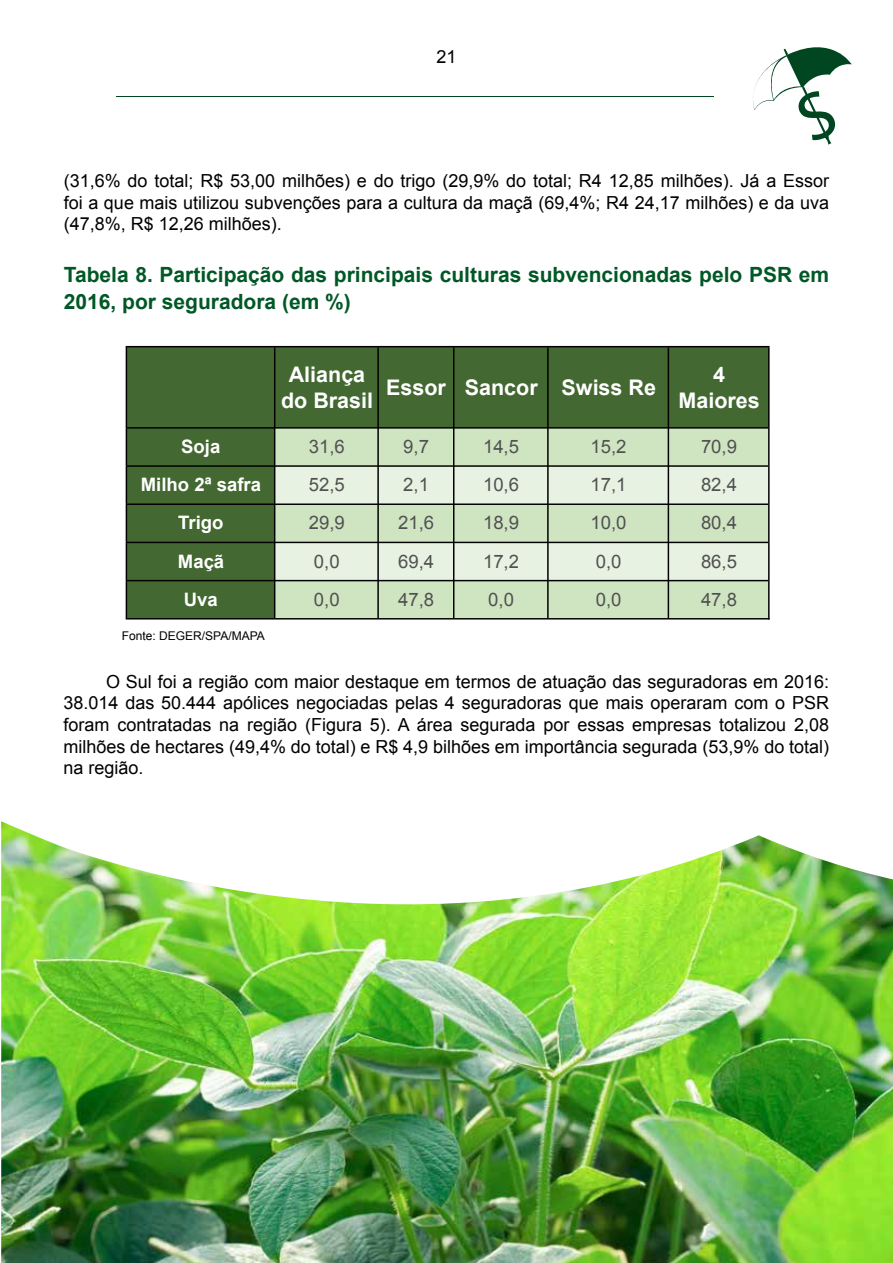
<style>
.page{position:relative;width:893px;height:1263px;background:#fff}
.page>*{position:absolute;margin:0;border:0;box-sizing:border-box;transform-origin:0 0}
.t1{font:700 21.45px/26.2px "Arial";color:#fff;text-align:center}
.t2{font:700 21px/27px "Arial";color:#005826}
.t3{font:18.6px "Arial";color:#515151}
.t4{font:700 18.6px "Arial";color:#fff}
.t5{font:18px/21.6px "Arial";color:#000;text-align:justify}
.t6{font:12px "Arial";color:#000}
</style>
<div class="page">
<svg style="left:752px;top:47px;width:100px;height:98px"></svg>
<hr style="left:116px;top:96px;width:598px;height:1px;background:#004621">
<div style="left:126px;top:347px;width:643px;height:81px;background:#436831"></div>
<div style="left:126px;top:428px;width:149px;height:38px;background:#436831"></div>
<div style="left:275px;top:428px;width:494px;height:38px;background:#cfe5c2"></div>
<div style="left:126px;top:466px;width:149px;height:39px;background:#436831"></div>
<div style="left:275px;top:466px;width:494px;height:39px;background:#e7f2e2"></div>
<div style="left:126px;top:504px;width:149px;height:39px;background:#436831"></div>
<div style="left:275px;top:504px;width:494px;height:39px;background:#cfe5c2"></div>
<div style="left:126px;top:542px;width:149px;height:39px;background:#436831"></div>
<div style="left:275px;top:542px;width:494px;height:39px;background:#e7f2e2"></div>
<div style="left:126px;top:581px;width:149px;height:38px;background:#436831"></div>
<div style="left:275px;top:581px;width:494px;height:38px;background:#cfe5c2"></div>
<hr style="left:126px;top:346px;width:1px;height:81px;background:#000">
<hr style="left:126px;top:429px;width:1px;height:36px;background:#000">
<hr style="left:126px;top:467px;width:1px;height:36px;background:#000">
<hr style="left:126px;top:505px;width:1px;height:37px;background:#000">
<hr style="left:126px;top:543px;width:1px;height:37px;background:#000">
<hr style="left:126px;top:581px;width:1px;height:38px;background:#000">
<hr style="left:274px;top:347px;width:1px;height:271px;background:#000">
<hr style="left:377px;top:347px;width:2px;height:271px;background:#000">
<hr style="left:453px;top:347px;width:1px;height:271px;background:#000">
<hr style="left:547px;top:347px;width:2px;height:271px;background:#000">
<hr style="left:668px;top:347px;width:1px;height:271px;background:#000">
<hr style="left:768px;top:347px;width:2px;height:272px;background:#000">
<hr style="left:127px;top:346px;width:643px;height:1px;background:#000">
<hr style="left:126px;top:427px;width:642px;height:2px;background:#000">
<hr style="left:126px;top:465px;width:642px;height:2px;background:#000">
<hr style="left:126px;top:503px;width:642px;height:2px;background:#000">
<hr style="left:126px;top:542px;width:642px;height:1px;background:#000">
<hr style="left:126px;top:580px;width:642px;height:1px;background:#000">
<hr style="left:127px;top:618px;width:643px;height:1px;background:#000">
<img style="left:1px;top:821px;width:892px;height:442px">
<p class="t5" style="left:436px;top:46px;width:22px">21</p>
<p class="t5" style="left:64px;top:170px;width:767px">(31,6% do total; R$ 53,00 milhões) e do trigo (29,9% do total; R4 12,85 milhões). Já a Essor foi a que mais utilizou subvenções para a cultura da maçã (69,4%; R4 24,17 milhões) e da uva (47,8%, R$ 12,26 milhões).</p>
<p class="t2" style="left:64px;top:262px;width:767px">Tabela 8. Participação das principais culturas subvencionadas pelo PSR em<br>2016, por seguradora (em %)</p>
<p class="t1" style="left:281px;top:361px;width:93px">Aliança do Brasil</p>
<p class="t1" style="left:386px;top:375px;width:271px">Essor Sancor Swiss Re</p>
<p class="t1" style="left:678px;top:361px;width:83px">4<br>Maiores</p>
<p class="t4" style="left:181px;top:434px;width:41px">Soja</p>
<p class="t3" style="left:309px;top:434px;width:38px">31,6</p>
<p class="t3" style="left:403px;top:434px;width:27px">9,7</p>
<p class="t3" style="left:483px;top:434px;width:38px">14,5</p>
<p class="t3" style="left:590px;top:434px;width:38px">15,2</p>
<p class="t3" style="left:701px;top:434px;width:38px">70,9</p>
<p class="t4" style="left:141px;top:472px;width:122px">Milho 2ª safra</p>
<p class="t3" style="left:309px;top:472px;width:38px">52,5</p>
<p class="t3" style="left:403px;top:472px;width:27px">2,1</p>
<p class="t3" style="left:483px;top:472px;width:38px">10,6</p>
<p class="t3" style="left:590px;top:472px;width:38px">17,1</p>
<p class="t3" style="left:701px;top:472px;width:38px">82,4</p>
<p class="t4" style="left:178px;top:510px;width:47px">Trigo</p>
<p class="t3" style="left:309px;top:511px;width:38px">29,9</p>
<p class="t3" style="left:398px;top:511px;width:38px">21,6</p>
<p class="t3" style="left:483px;top:511px;width:38px">18,9</p>
<p class="t3" style="left:590px;top:511px;width:38px">10,0</p>
<p class="t3" style="left:701px;top:511px;width:38px">80,4</p>
<p class="t4" style="left:178px;top:549px;width:48px">Maçã</p>
<p class="t3" style="left:314px;top:549px;width:27px">0,0</p>
<p class="t3" style="left:398px;top:549px;width:38px">69,4</p>
<p class="t3" style="left:483px;top:549px;width:38px">17,2</p>
<p class="t3" style="left:596px;top:549px;width:27px">0,0</p>
<p class="t3" style="left:701px;top:549px;width:38px">86,5</p>
<p class="t4" style="left:184px;top:587px;width:35px">Uva</p>
<p class="t3" style="left:314px;top:587px;width:27px">0,0</p>
<p class="t3" style="left:398px;top:587px;width:38px">47,8</p>
<p class="t3" style="left:488px;top:587px;width:27px">0,0</p>
<p class="t3" style="left:596px;top:587px;width:27px">0,0</p>
<p class="t3" style="left:701px;top:587px;width:38px">47,8</p>
<p class="t6" style="left:122px;top:628px;width:144px">Fonte: DEGER/SPA/MAPA</p>
<p class="t5" style="left:63px;top:671px;width:767px;text-indent:43px">O Sul foi a região com maior destaque em termos de atuação das seguradoras em 2016:<br>38.014 das 50.444 apólices negociadas pelas 4 seguradoras que mais operaram com o PSR foram contratadas na região (Figura 5). A área segurada por essas empresas totalizou 2,08 milhões de hectares (49,4% do total) e R$ 4,9 bilhões em importância segurada (53,9% do total) na região.</p>
</div>
